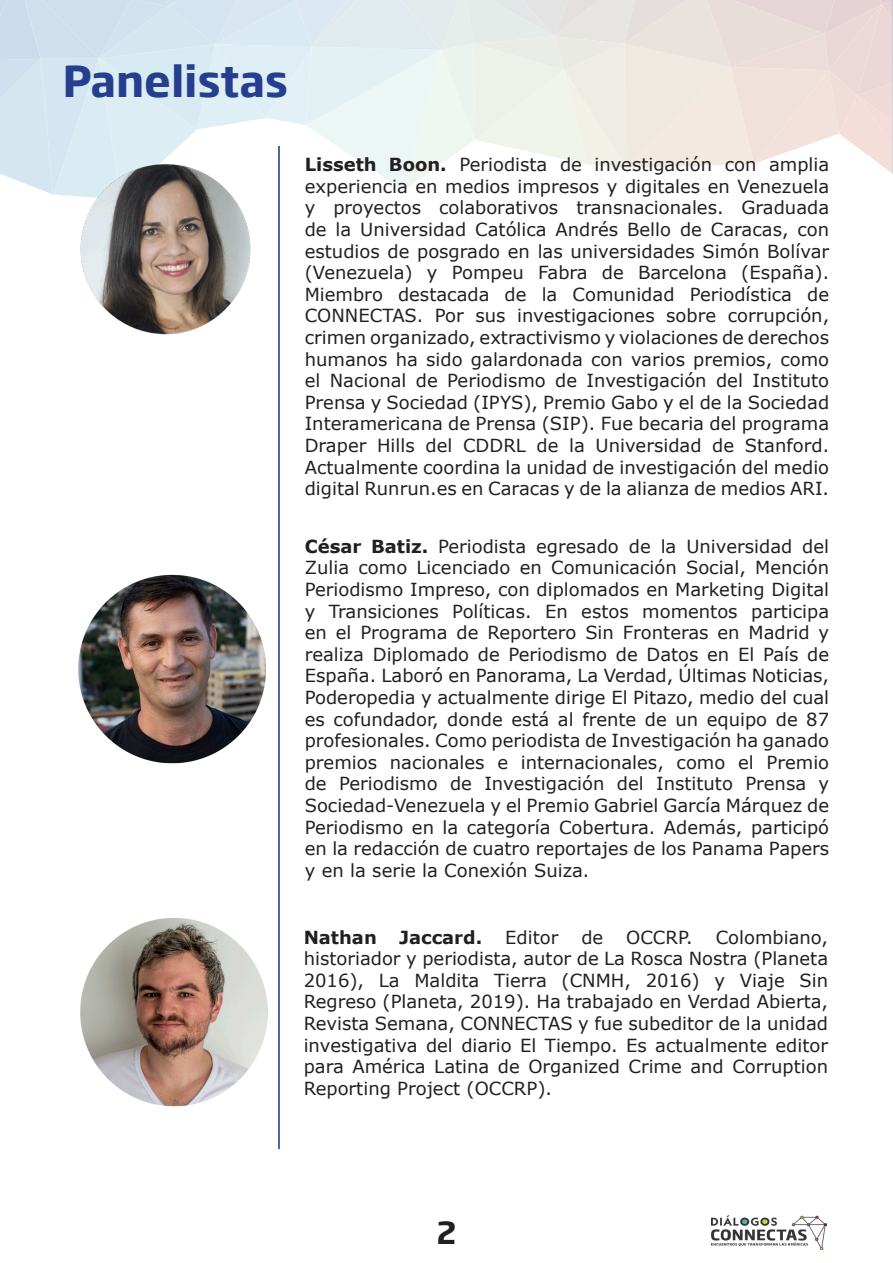
<style>
.page{position:relative;width:893px;height:1263px;background:#fff}
.page>*{position:absolute;margin:0;border:0;box-sizing:border-box;transform-origin:0 0}
.t1{font:700 42px "Soho Gothic Pro";color:#253f8e}
.t2{font:700 30px "Soho Gothic Pro";color:#231f20}
.texto{font:18px/21.6px "Verdana";color:#231f20;text-align:justify}
.t3{font:700 18px "Verdana";color:#231f20}
.s1{font-weight:700}
</style>
<div class="page">
<svg style="left:0;top:0;width:893px;height:200px"></svg>
<img style="left:68px;top:157px;width:196px;height:178px">
<img style="left:78px;top:574px;width:188px;height:190px">
<img style="left:80px;top:910px;width:200px;height:212px">
<hr style="left:278px;top:146px;width:1px;height:1002px;background:#253f8e">
<img style="left:711px;top:1215px;width:115px;height:34px">
<p class="t1" style="left:63px;top:48px;width:227px">Panelistas</p>
<p class="texto" style="left:305px;top:154px;width:526px"><span class="s1">Lisseth Boon.</span> Periodista de investigación con amplia experiencia en medios impresos y digitales en Venezuela y proyectos colaborativos transnacionales. Graduada de la Universidad Católica Andrés Bello de Caracas, con estudios de posgrado en las universidades Simón Bolívar (Venezuela) y Pompeu Fabra de Barcelona (España).<br>Miembro destacada de la Comunidad Periodística de CONNECTAS. Por sus investigaciones sobre corrupción, crimen organizado, extractivismo y violaciones de derechos humanos ha sido galardonada con varios premios, como el Nacional de Periodismo de Investigación del Instituto Prensa y Sociedad (IPYS), Premio Gabo y el de la Sociedad Interamericana de Prensa (SIP). Fue becaria del programa Draper Hills del CDDRL de la Universidad de Stanford.<br>Actualmente coordina la unidad de investigación del medio digital Runrun.es en Caracas y de la alianza de medios ARI.</p>
<p class="texto" style="left:305px;top:535px;width:526px"><span class="s1">César Batiz.</span> Periodista egresado de la Universidad del Zulia como Licenciado en Comunicación Social, Mención Periodismo Impreso, con diplomados en Marketing Digital y Transiciones Políticas. En estos momentos participa en el Programa de Reportero Sin Fronteras en Madrid y realiza Diplomado de Periodismo de Datos en El País de España. Laboró en Panorama, La Verdad, Últimas Noticias, Poderopedia y actualmente dirige El Pitazo, medio del cual es cofundador, donde está al frente de un equipo de 87 profesionales. Como periodista de Investigación ha ganado premios nacionales e internacionales, como el Premio de Periodismo de Investigación del Instituto Prensa y Sociedad-Venezuela y el Premio Gabriel García Márquez de Periodismo en la categoría Cobertura. Además, participó en la redacción de cuatro reportajes de los Panama Papers y en la serie la Conexión Suiza.</p>
<p class="texto" style="left:304px;top:926px;width:526px;text-indent:412px">Colombiano, historiador y periodista, autor de La Rosca Nostra (Planeta 2016), La Maldita Tierra (CNMH, 2016) y Viaje Sin Regreso (Planeta, 2019). Ha trabajado en Verdad Abierta, Revista Semana, CONNECTAS y fue subeditor de la unidad investigativa del diario El Tiempo. Es actualmente editor para América Latina de Organized Crime and Corruption Reporting Project (OCCRP).</p>
<p class="t3" style="left:304px;top:924px;width:180px">Nathan Jaccard.</p>
<p class="texto" style="left:505px;top:926px;width:55px">Editor</p>
<p class="texto" style="left:581px;top:926px;width:23px">de</p>
<p class="texto" style="left:626px;top:926px;width:68px">OCCRP.</p>
<h2 class="t2" style="left:437px;top:1209px;width:21px">2</h2>
</div>
